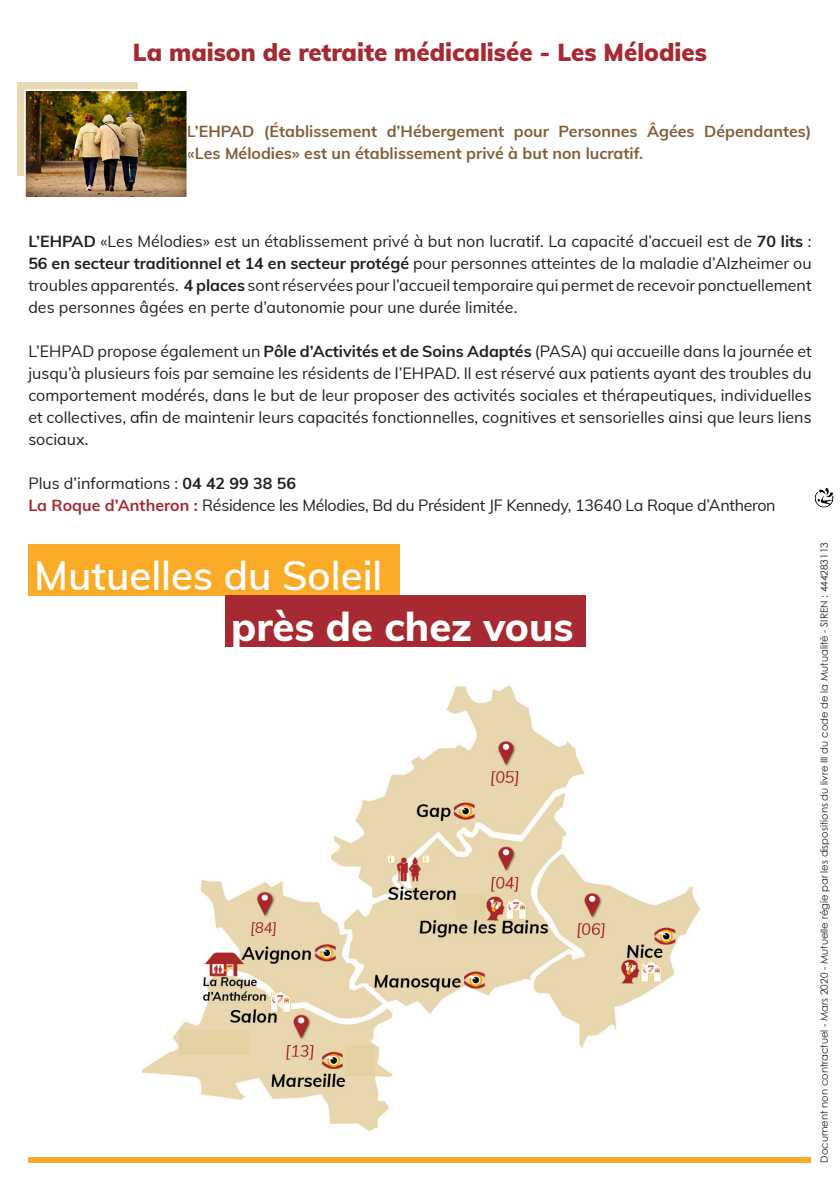
<style>
.page{position:relative;width:840px;height:1191px;background:#fff}
.page>*{position:absolute;margin:0;border:0;box-sizing:border-box;transform-origin:0 0}
.t1{font:600 40px "Muli";color:#fff}
.t2{font:800 40px "Muli";color:#fff}
.t3{font:900 24px "Muli";color:#a72a32}
.t4{font:16px/22px "Muli";color:#231f20;text-align:justify}
.t5{font:700 16px/22px "Muli";color:#825e3b}
.t6{font:16px "Muli";letter-spacing:-.02em;color:#231f20}
.t7{font:10px "Century Gothic";color:#231f20}
.s1{font-weight:700}
.s2{font-weight:700;color:#a72a32}
</style>
<div class="page">
<img style="left:814px;top:487px;width:20px;height:21px">
<div style="left:28px;top:1157px;width:782px;height:5px;background:#faac29"></div>
<div style="left:28px;top:544px;width:372px;height:51px;background:#faac29"></div>
<div style="left:225px;top:595px;width:360px;height:52px;background:#a72a32"></div>
<div style="left:17px;top:82px;width:120px;height:94px;background:#e8d9b5"></div>
<img style="left:27px;top:92px;width:158px;height:104px">
<div style="left:24px;top:89px;width:164px;height:110px;border:2px solid #fff"></div>
<img style="left:142px;top:685px;width:559px;height:447px">
<div style="left:345px;top:1045px;width:30px;height:30px;background:#e3d0a3"></div>
<div style="left:179px;top:1030px;width:70px;height:24px;background:#e3d0a3"></div>
<div style="left:456px;top:895px;width:29px;height:25px;background:#e3d0a3"></div>
<p class="t3" style="left:133px;top:35px;width:575px">La maison de retraite médicalisée - Les Mélodies</p>
<p class="t5" style="left:187px;top:119px;width:625px">L’EHPAD (Établissement d’Hébergement pour Personnes Âgées Dépendantes) «Les Mélodies» est un établissement privé à but non lucratif.</p>
<p class="t4" style="left:28px;top:229px;width:784px"><span class="s1">L’EHPAD</span> «Les Mélodies» est un établissement privé à but non lucratif. La capacité d’accueil est de <span class="s1">70 lits</span> :<br><span class="s1">56 en secteur traditionnel et 14 en secteur protégé</span> pour personnes atteintes de la maladie d’Alzheimer ou troubles apparentés. <span class="s1">4 places</span> sont réservées pour l’accueil temporaire qui permet de recevoir ponctuellement des personnes âgées en perte d’autonomie pour une durée limitée.</p>
<p class="t4" style="left:28px;top:339px;width:784px">L’EHPAD propose également un <span class="s1">Pôle d’Activités et de Soins Adaptés</span> (PASA) qui accueille dans la journée et jusqu’à plusieurs fois par semaine les résidents de l’EHPAD. Il est réservé aux patients ayant des troubles du comportement modérés, dans le but de leur proposer des activités sociales et thérapeutiques, individuelles et collectives, afin de maintenir leurs capacités fonctionnelles, cognitives et sensorielles ainsi que leurs liens sociaux.</p>
<p class="t4" style="left:28px;top:471px;width:269px">Plus d’informations : <span class="s1">04 42 99 38 56</span></p>
<p class="t6" style="left:28px;top:493px;width:748px"><span class="s2">La Roque d’Antheron :</span> Résidence les Mélodies, Bd du Président JF Kennedy, 13640 La Roque d’Antheron</p>
<p class="t1" style="left:34px;top:546px;width:350px">Mutuelles du Soleil</p>
<p class="t2" style="left:231px;top:597px;width:343px">près de chez vous</p>
<p class="t7" style="left:816px;top:1162px;width:622px;rotate:-90deg">Document non contractuel - Mars 2020 - Mutuelle régie par les dispositions du livre III du code de la Mutualité - SIREN : 444283113</p>
</div>
